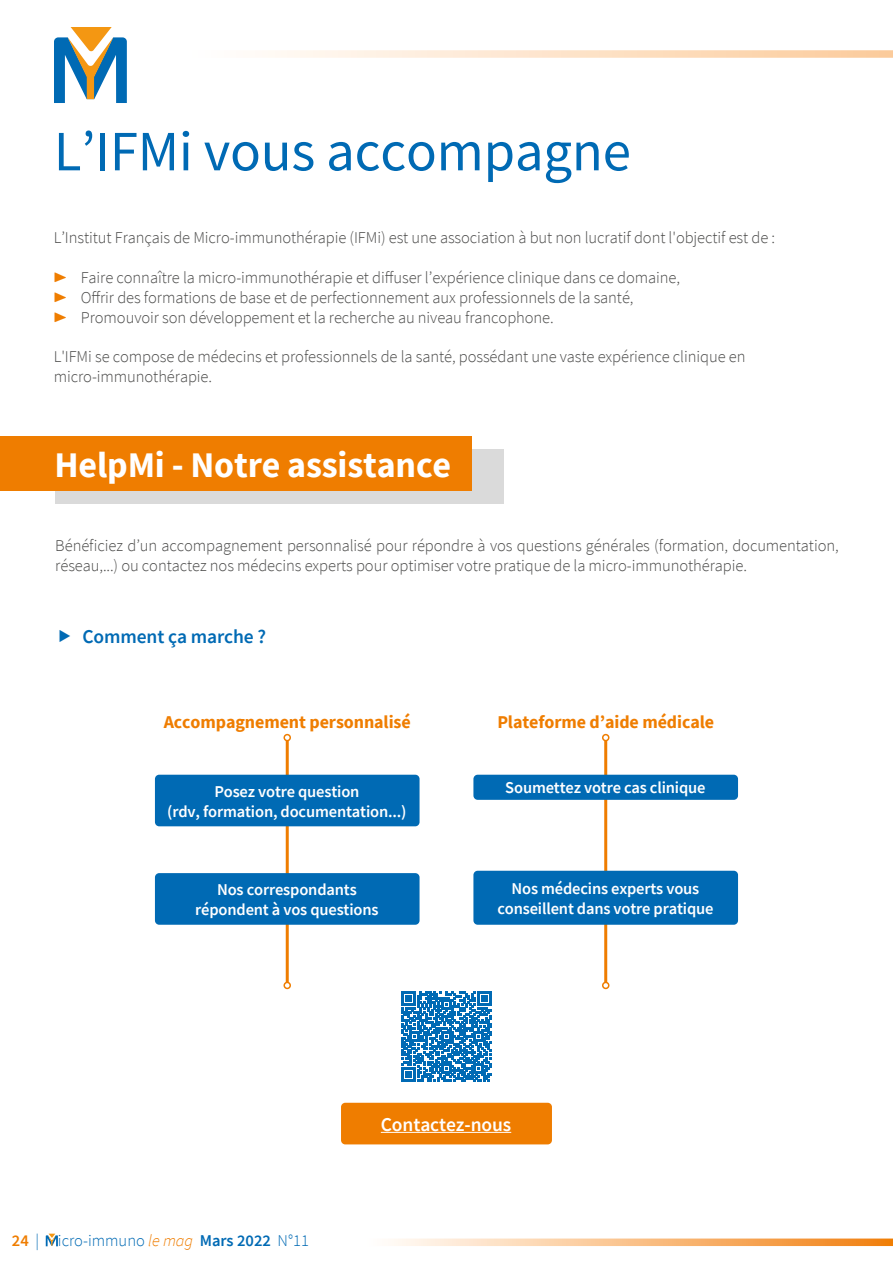
<style>
.page{position:relative;width:893px;height:1263px;background:#fff}
.page>*{position:absolute;margin:0;border:0;box-sizing:border-box;transform-origin:0 0}
.t1{font:57px "Source Sans Pro";letter-spacing:-.005em;color:#006ab4}
.t2{font:700 36px "Source Sans Pro";letter-spacing:-.005em;color:#fff}
.t3{font:600 19.5px "Source Sans Pro";letter-spacing:-.005em;color:#006ab4}
.t4{font:600 19.5px "Source Sans Pro";letter-spacing:-.005em;color:#fff}
.t5{font:700 18px "Source Sans Pro";letter-spacing:-.005em;color:#ef7d00}
.t6{font:300 16.5px/19.8px "Source Sans Pro";letter-spacing:-.005em;color:#4a4a49}
.t7{font:600 16.5px/19.8px "Source Sans Pro";letter-spacing:-.01em;color:#fff;text-align:center}
.t8{font:300 16.5px "Source Sans Pro";color:#006ab4}
.s1{font-family:"EB Garamond";font-weight:400;color:#ef7d00}
.s2{font-weight:600;color:#ef7d00}
.s3{font-style:italic;color:#ef7d00}
.s4{font-weight:600}
</style>
<div class="page">
<svg style="left:268px;top:50px;width:625px;height:8px;background:#fde3ca"></svg>
<svg style="left:54px;top:27px;width:73px;height:76px"></svg>
<svg style="left:392px;top:1238px;width:501px;height:8px;background:#f9c18b"></svg>
<svg style="left:46px;top:1233px;width:12px;height:13px"></svg>
<div style="left:55px;top:450px;width:448px;height:54px;background:#dadada"></div>
<div style="left:0;top:436px;width:471px;height:54px;background:#ef7d00"></div>
<svg style="left:401px;top:991px;width:91px;height:91px"></svg>
<hr style="left:286px;top:741px;width:3px;height:241px;background:#ef7d00">
<div style="left:283px;top:734px;width:8px;height:7px;border:2px solid #ef7d00;border-radius:50%"></div>
<div style="left:283px;top:982px;width:8px;height:7px;border:2px solid #ef7d00;border-radius:50%"></div>
<hr style="left:604px;top:741px;width:3px;height:241px;background:#ef7d00">
<div style="left:602px;top:734px;width:7px;height:7px;border:2px solid #ef7d00;border-radius:50%"></div>
<div style="left:602px;top:982px;width:7px;height:7px;border:2px solid #ef7d00;border-radius:50%"></div>
<div style="left:155px;top:775px;width:265px;height:51px;background:#006ab4;border-radius:4px"></div>
<div style="left:155px;top:873px;width:265px;height:52px;background:#006ab4;border-radius:4px"></div>
<div style="left:473px;top:775px;width:265px;height:25px;background:#006ab4;border-radius:4px"></div>
<div style="left:473px;top:871px;width:265px;height:54px;background:#006ab4;border-radius:4px"></div>
<div style="left:341px;top:1103px;width:211px;height:41px;background:#ef7d00;border-radius:4px"></div>
<hr style="left:381px;top:1132px;width:130px;height:1px;background:#fff">
<h1 class="t1" style="left:54px;top:115px;width:579px">L’IFMi vous accompagne</h1>
<p class="t6" style="left:54px;top:228px;width:723px">L’Institut Français de Micro-immunothérapie (IFMi) est une association à but non lucratif dont l'objectif est de :</p>
<p class="t6" style="left:54px;top:268px;width:628px"><span class="s1">▶</span> Faire connaître la micro-immunothérapie et diffuser l’expérience clinique dans ce domaine, <span class="s1">▶</span> Offrir des formations de base et de perfectionnement aux professionnels de la santé,<br><span class="s1">▶</span> Promouvoir son développement et la recherche au niveau francophone.</p>
<p class="t6" style="left:54px;top:347px;width:693px">L'IFMi se compose de médecins et professionnels de la santé, possédant une vaste expérience clinique en micro-immunothérapie.</p>
<h2 class="t2" style="left:55px;top:440px;width:398px">HelpMi - Notre assistance</h2>
<p class="t6" style="left:55px;top:536px;width:785px">Bénéficiez d’un accompagnement personnalisé pour répondre à vos questions générales (formation, documentation, réseau,...) ou contactez nos médecins experts pour optimiser votre pratique de la micro-immunothérapie.</p>
<p class="t3" style="left:82px;top:623px;width:185px">Comment ça marche ?</p>
<p class="t5" style="left:164px;top:710px;width:249px">Accompagnement personnalisé</p>
<p class="t5" style="left:497px;top:710px;width:218px">Plateforme d’aide médicale</p>
<p class="t7" style="left:167px;top:781px;width:241px">Posez votre question<br>(rdv, formation, documentation...)</p>
<p class="t7" style="left:195px;top:880px;width:185px">Nos correspondants répondent à vos questions</p>
<p class="t7" style="left:505px;top:778px;width:202px">Soumettez votre cas clinique</p>
<p class="t7" style="left:497px;top:878px;width:218px">Nos médecins experts vous conseillent dans votre pratique</p>
<p class="t8" style="left:12px;top:1231px;width:299px"><span class="s2">24</span> | icro-immuno <span class="s3">le mag</span> <span class="s4">Mars 2022</span> N°11</p>
<p class="t4" style="left:381px;top:1111px;width:132px">Contactez-nous</p>
</div>
